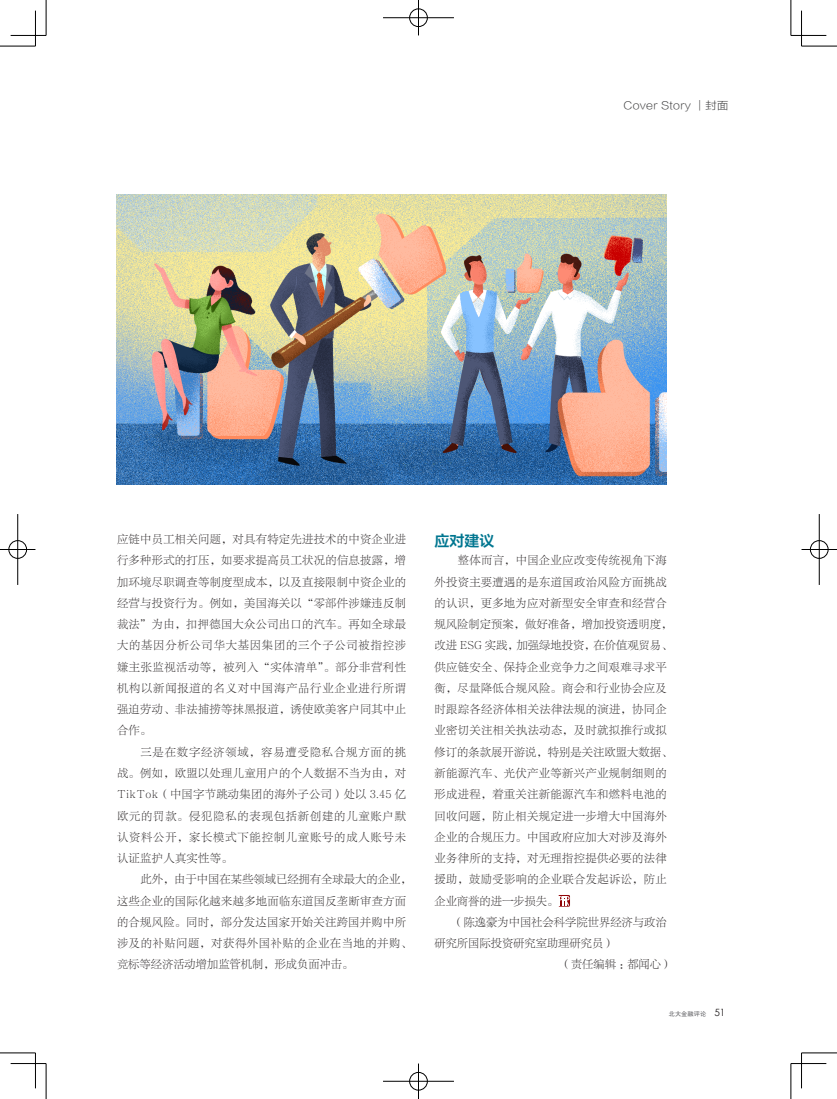
<style>
.page{position:relative;width:837px;height:1099px;background:#fff}
.page>*{position:absolute;margin:0;border:0;box-sizing:border-box;transform-origin:0 0}
.t1{font:15px "FZLTZCHK GBK1 0";color:#007690}
.t2{font:11.25px/21.2px "FZLTSK GBK1 0";letter-spacing:.035em;color:#231f20;text-align:justify}
.t3{font:11.25px "FZLTSK GBK1 0";letter-spacing:.005em;color:#231f20}
.t4{font:11.25px "FZLTSK GBK1 0";color:#231f20}
.t5{font:10.5px "FZLTXHK GBK1 0";letter-spacing:.025em;color:#3e3e3f;scale:1.08 1}
.t6{font:6.25px "FZHTJW GB1 0";color:#636366}
.s1{font-family:"Century Gothic";font-size:10px;color:#231f20}
</style>
<div class="page">
<svg style="left:558px;top:895px;width:11px;height:11px"></svg>
<svg style="left:558px;top:896px;width:11px;height:9px"></svg>
<img style="left:117px;top:194px;width:549px;height:291px">
<hr style="left:0;top:46px;width:35px;height:1px;background:#000">
<hr style="left:801px;top:46px;width:35px;height:1px;background:#000">
<hr style="left:0;top:1052px;width:35px;height:1px;background:#000">
<hr style="left:801px;top:1052px;width:35px;height:1px;background:#000">
<hr style="left:46px;top:0;width:1px;height:35px;background:#000">
<hr style="left:46px;top:1063px;width:1px;height:35px;background:#000">
<hr style="left:790px;top:0;width:1px;height:35px;background:#000">
<hr style="left:790px;top:1063px;width:1px;height:35px;background:#000">
<hr style="left:11px;top:35px;width:35px;height:1px;background:#000">
<hr style="left:790px;top:35px;width:36px;height:1px;background:#000">
<hr style="left:11px;top:1063px;width:35px;height:1px;background:#000">
<hr style="left:790px;top:1063px;width:36px;height:1px;background:#000">
<hr style="left:35px;top:11px;width:1px;height:35px;background:#000">
<hr style="left:35px;top:1052px;width:1px;height:36px;background:#000">
<hr style="left:801px;top:11px;width:1px;height:35px;background:#000">
<hr style="left:801px;top:1052px;width:1px;height:36px;background:#000">
<div style="left:408px;top:8px;width:20px;height:19px;border:2px solid #fff;border-radius:50%"></div>
<hr style="left:383px;top:17px;width:71px;height:1px;background:#fff">
<hr style="left:417px;top:0;width:2px;height:35px;background:#fff">
<div style="left:409px;top:9px;width:18px;height:18px;border:1px solid #000;border-radius:50%"></div>
<hr style="left:383px;top:18px;width:71px;height:1px;background:#000">
<hr style="left:418px;top:0;width:1px;height:35px;background:#000">
<div style="left:408px;top:1071px;width:20px;height:19px;border:2px solid #fff;border-radius:50%"></div>
<hr style="left:417px;top:1063px;width:2px;height:35px;background:#fff">
<div style="left:409px;top:1072px;width:18px;height:18px;border:1px solid #000;border-radius:50%"></div>
<hr style="left:383px;top:1080px;width:71px;height:1px;background:#000">
<hr style="left:418px;top:1063px;width:1px;height:35px;background:#000">
<div style="left:8px;top:540px;width:19px;height:19px;border:2px solid #fff;border-radius:50%"></div>
<hr style="left:0;top:548px;width:35px;height:2px;background:#fff">
<hr style="left:17px;top:514px;width:1px;height:71px;background:#fff">
<div style="left:9px;top:540px;width:18px;height:18px;border:1px solid #000;border-radius:50%"></div>
<hr style="left:0;top:549px;width:35px;height:1px;background:#000">
<hr style="left:18px;top:514px;width:1px;height:71px;background:#000">
<div style="left:809px;top:540px;width:19px;height:19px;border:2px solid #fff;border-radius:50%"></div>
<hr style="left:801px;top:548px;width:35px;height:2px;background:#fff">
<div style="left:809px;top:540px;width:19px;height:18px;border:1px solid #000;border-radius:50%"></div>
<hr style="left:801px;top:549px;width:35px;height:1px;background:#000">
<hr style="left:818px;top:514px;width:1px;height:71px;background:#000">
<p class="t5" style="left:623px;top:100px;width:99px">Cover Story ｜封面</p>
<p class="t2" style="left:117px;top:529px;width:290px">应链中员工相关问题，对具有特定先进技术的中资企业进行多种形式的打压，如要求提高员工状况的信息披露，增加环境尽职调查等制度型成本，以及直接限制中资企业的经营与投资行为。例如，美国海关以“零部件涉嫌违反制裁法”为由，扣押德国大众公司出口的汽车。再如全球最大的基因分析公司华大基因集团的三个子公司被指控涉嫌主张监视活动等，被列入“实体清单”。部分非营利性机构以新闻报道的名义对中国海产品行业企业进行所谓强迫劳动、非法捕捞等抹黑报道，诱使欧美客户同其中止合作。</p>
<p class="t2" style="left:117px;top:741px;width:290px;text-indent:23px">三是在数字经济领域，容易遭受隐私合规方面的挑战。例如，欧盟以处理儿童用户的个人数据不当为由，对TikTok（中国字节跳动集团的海外子公司）处以 3.45 亿欧元的罚款。侵犯隐私的表现包括新创建的儿童账户默认资料公开，家长模式下能控制儿童账号的成人账号未认证监护人真实性等。</p>
<p class="t2" style="left:117px;top:869px;width:296px;text-align:left;text-indent:23px">此外，由于中国在某些领域已经拥有全球最大的企业，这些企业的国际化越来越多地面临东道国反垄断审查方面的合规风险。同时，部分发达国家开始关注跨国并购中所涉及的补贴问题，对获得外国补贴的企业在当地的并购、竞标等经济活动增加监管机制，形成负面冲击。</p>
<h1 class="t1" style="left:434px;top:533px;width:61px">应对建议</h1>
<p class="t2" style="left:434px;top:550px;width:239px;text-align:left;text-indent:23px">整体而言，中国企业应改变传统视角下海外投资主要遭遇的是东道国政治风险方面挑战的认识，更多地为应对新型安全审查和经营合规风险制定预案，做好准备，增加投资透明度，改进 ESG 实践，加强绿地投资，在价值观贸易、供应链安全、保持企业竞争力之间艰难寻求平衡，尽量降低合规风险。商会和行业协会应及时跟踪各经济体相关法律法规的演进，协同企业密切关注相关执法动态，及时就拟推行或拟修订的条款展开游说，特别是关注欧盟大数据、新能源汽车、光伏产业等新兴产业规制细则的形成进程，着重关注新能源汽车和燃料电池的回收问题，防止相关规定进一步增大中国海外企业的合规压力。中国政府应加大对涉及海外业务律所的支持，对无理指控提供必要的法律援助，鼓励受影响的企业联合发起诉讼，防止企业商誉的进一步损失。</p>
<p class="t3" style="left:452px;top:916px;width:216px">（陈逸豪为中国社会科学院世界经济与政治</p>
<p class="t4" style="left:434px;top:937px;width:181px">研究所国际投资研究室助理研究员）</p>
<p class="t2" style="left:559px;top:954px;width:114px">（责任编辑：都闻心）</p>
<p class="t6" style="left:668px;top:1010px;width:58px">北大金融评论 <span class="s1">51</span></p>
</div>
